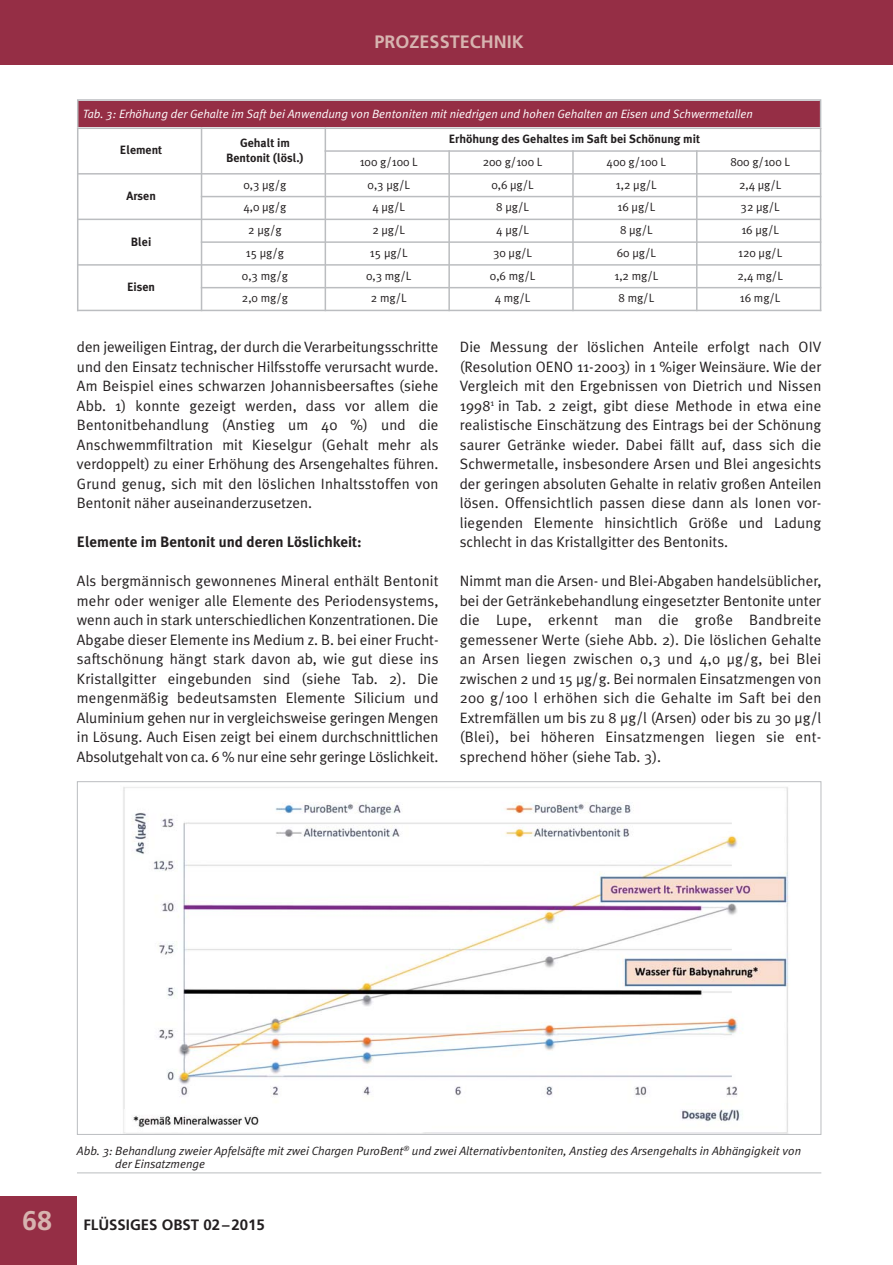
<style>
.page{position:relative;width:893px;height:1265px;background:#fff}
.page>*{position:absolute;margin:0;border:0;box-sizing:border-box;transform-origin:0 0}
.t1{font:700 18px "Frutiger";color:#d7b4b0}
.t2{font:15px/19.5px "Meta Plus Normal";color:#231f20;text-align:justify}
.t3{font:700 15px "Meta Plus";color:#231f20}
.t4{font:700 15px "Frutiger";color:#231f20}
.t5{font:12px "Meta Plus Normal";color:#231f20}
.t6{font:italic 12px/13.5px "Meta Plus Normal";color:#231f20}
.t7{font:italic 12px "Meta Plus Normal";color:#fff}
.t8{font:700 12px/14.4px "Meta Plus";color:#231f20;text-align:center}
.s1{font-size:27px;color:#d7b4b0}
</style>
<div class="page">
<div style="left:0;top:0;width:893px;height:65px;background:#952e45"></div>
<div style="left:0;top:1196px;width:77px;height:68px;background:#952e45"></div>
<div style="left:78px;top:101px;width:742px;height:26px;background:#952e45"></div>
<div style="left:77px;top:99px;width:744px;height:30px;border:2px solid #bbbdc0"></div>
<hr style="left:77px;top:127px;width:1px;height:184px;background:#bbbdc0">
<hr style="left:201px;top:127px;width:1px;height:184px;background:#bbbdc0">
<hr style="left:324px;top:127px;width:2px;height:184px;background:#bbbdc0">
<hr style="left:448px;top:150px;width:2px;height:161px;background:#bbbdc0">
<hr style="left:572px;top:150px;width:2px;height:161px;background:#bbbdc0">
<hr style="left:696px;top:150px;width:1px;height:161px;background:#bbbdc0">
<hr style="left:820px;top:127px;width:1px;height:184px;background:#bbbdc0">
<hr style="left:77px;top:127px;width:744px;height:2px;background:#bbbdc0">
<hr style="left:324px;top:150px;width:497px;height:2px;background:#bbbdc0">
<hr style="left:77px;top:173px;width:744px;height:1px;background:#bbbdc0">
<hr style="left:201px;top:196px;width:620px;height:1px;background:#bbbdc0">
<hr style="left:77px;top:219px;width:744px;height:1px;background:#bbbdc0">
<hr style="left:201px;top:241px;width:620px;height:2px;background:#bbbdc0">
<hr style="left:77px;top:264px;width:744px;height:2px;background:#bbbdc0">
<hr style="left:201px;top:287px;width:620px;height:1px;background:#bbbdc0">
<hr style="left:77px;top:310px;width:744px;height:1px;background:#bbbdc0">
<img style="left:123px;top:787px;width:666px;height:345px">
<hr style="left:77px;top:1172px;width:744px;height:1px;background:#bbbdc0">
<p class="t1" style="left:374px;top:33px;width:151px">PROZESSTECHNIK</p>
<p class="t7" style="left:83px;top:108px;width:671px">Tab. 3: Erhöhung der Gehalte im Saft bei Anwendung von Bentoniten mit niedrigen und hohen Gehalten an Eisen und Schwermetallen</p>
<p class="t8" style="left:120px;top:144px;width:44px">Element</p>
<p class="t8" style="left:226px;top:136px;width:79px">Gehalt im<br>Bentonit (lösl.)</p>
<p class="t8" style="left:449px;top:132px;width:253px">Erhöhung des Gehaltes im Saft bei Schönung mit</p>
<p class="t5" style="left:360px;top:157px;width:59px">100 g/100 L</p>
<p class="t5" style="left:483px;top:157px;width:61px">200 g/100 L</p>
<p class="t5" style="left:606px;top:157px;width:61px">400 g/100 L</p>
<p class="t5" style="left:730px;top:157px;width:61px">800 g/100 L</p>
<p class="t8" style="left:126px;top:189px;width:31px">Arsen</p>
<p class="t8" style="left:131px;top:235px;width:22px">Blei</p>
<p class="t8" style="left:127px;top:280px;width:30px">Eisen</p>
<p class="t5" style="left:243px;top:180px;width:44px">0,3 μg/g</p>
<p class="t5" style="left:367px;top:180px;width:44px">0,3 μg/L</p>
<p class="t5" style="left:491px;top:180px;width:44px">0,6 μg/L</p>
<p class="t5" style="left:616px;top:180px;width:42px">1,2 μg/L</p>
<p class="t5" style="left:739px;top:180px;width:44px">2,4 μg/L</p>
<p class="t5" style="left:243px;top:203px;width:44px">4,0 μg/g</p>
<p class="t5" style="left:372px;top:203px;width:34px">4 μg/L</p>
<p class="t5" style="left:496px;top:203px;width:34px">8 μg/L</p>
<p class="t5" style="left:617px;top:203px;width:39px">16 μg/L</p>
<p class="t5" style="left:740px;top:203px;width:41px">32 μg/L</p>
<p class="t5" style="left:248px;top:226px;width:35px">2 μg/g</p>
<p class="t5" style="left:372px;top:226px;width:34px">2 μg/L</p>
<p class="t5" style="left:496px;top:226px;width:34px">4 μg/L</p>
<p class="t5" style="left:620px;top:226px;width:34px">8 μg/L</p>
<p class="t5" style="left:741px;top:226px;width:39px">16 μg/L</p>
<p class="t5" style="left:246px;top:248px;width:40px">15 μg/g</p>
<p class="t5" style="left:370px;top:248px;width:39px">15 μg/L</p>
<p class="t5" style="left:493px;top:248px;width:41px">30 μg/L</p>
<p class="t5" style="left:617px;top:248px;width:41px">60 μg/L</p>
<p class="t5" style="left:738px;top:248px;width:45px">120 μg/L</p>
<p class="t5" style="left:242px;top:271px;width:47px">0,3 mg/g</p>
<p class="t5" style="left:366px;top:271px;width:47px">0,3 mg/L</p>
<p class="t5" style="left:490px;top:271px;width:47px">0,6 mg/L</p>
<p class="t5" style="left:614px;top:271px;width:45px">1,2 mg/L</p>
<p class="t5" style="left:737px;top:271px;width:47px">2,4 mg/L</p>
<p class="t5" style="left:242px;top:294px;width:47px">2,0 mg/g</p>
<p class="t5" style="left:371px;top:294px;width:37px">2 mg/L</p>
<p class="t5" style="left:495px;top:294px;width:37px">4 mg/L</p>
<p class="t5" style="left:618px;top:294px;width:37px">8 mg/L</p>
<p class="t5" style="left:740px;top:294px;width:42px">16 mg/L</p>
<p class="t2" style="left:77px;top:339px;width:363px">den jeweiligen Eintrag, der durch die Verarbeitungsschritte und den Einsatz technischer Hilfsstoffe verursacht wurde.<br>Am Beispiel eines schwarzen Johannisbeersaftes (siehe Abb. 1) konnte gezeigt werden, dass vor allem die Bentonitbehandlung (Anstieg um 40 %) und die Anschwemmfiltration mit Kieselgur (Gehalt mehr als verdoppelt) zu einer Erhöhung des Arsengehaltes führen.<br>Grund genug, sich mit den löslichen Inhaltsstoffen von Bentonit näher auseinanderzusetzen.</p>
<p class="t3" style="left:77px;top:535px;width:286px">Elemente im Bentonit und deren Löslichkeit:</p>
<p class="t2" style="left:77px;top:573px;width:363px">Als bergmännisch gewonnenes Mineral enthält Bentonit mehr oder weniger alle Elemente des Periodensystems, wenn auch in stark unterschiedlichen Konzentrationen. Die Abgabe dieser Elemente ins Medium z. B. bei einer Frucht&shy;saftschönung hängt stark davon ab, wie gut diese ins Kristallgitter eingebunden sind (siehe Tab. 2). Die mengenmäßig bedeutsamsten Elemente Silicium und Aluminium gehen nur in vergleichsweise geringen Mengen in Lösung. Auch Eisen zeigt bei einem durchschnittlichen Absolutgehalt von ca. 6 % nur eine sehr geringe Löslichkeit.</p>
<p class="t2" style="left:460px;top:339px;width:363px">Die Messung der löslichen Anteile erfolgt nach OIV (Resolution OENO 11-2003) in 1 %iger Weinsäure. Wie der Vergleich mit den Ergebnissen von Dietrich und Nissen 1998<sup>1</sup> in Tab. 2 zeigt, gibt diese Methode in etwa eine realistische Einschätzung des Eintrags bei der Schönung saurer Getränke wieder. Dabei fällt auf, dass sich die Schwermetalle, insbesondere Arsen und Blei angesichts der geringen absoluten Gehalte in relativ großen Anteilen lösen. Offensichtlich passen diese dann als Ionen vor&shy;liegenden Elemente hinsichtlich Größe und Ladung schlecht in das Kristallgitter des Bentonits.</p>
<p class="t2" style="left:460px;top:573px;width:363px">Nimmt man die Arsen- und Blei-Abgaben handelsüblicher, bei der Getränkebehandlung eingesetzter Bentonite unter die Lupe, erkennt man die große Bandbreite gemessener Werte (siehe Abb. 2). Die löslichen Gehalte an Arsen liegen zwischen 0,3 und 4,0 μg/g, bei Blei zwischen 2 und 15 μg/g. Bei normalen Einsatzmengen von 200 g/100 l erhöhen sich die Gehalte im Saft bei den Extremfällen um bis zu 8 μg/l (Arsen) oder bis zu 30 μg/l (Blei), bei höheren Einsatzmengen liegen sie ent&shy;sprechend höher (siehe Tab. 3).</p>
<p class="t6" style="left:115px;top:1144px;width:687px;text-indent:-38px">Abb. 3: Behandlung zweier Apfelsäfte mit zwei Chargen PuroBent<sup>®</sup> und zwei Alternativbentoniten, Anstieg des Arsengehalts in Abhängigkeit von der Einsatzmenge</p>
<p class="t4" style="left:22px;top:1217px;width:244px"><span class="s1">68</span> FLÜSSIGES OBST 02–2015</p>
</div>
